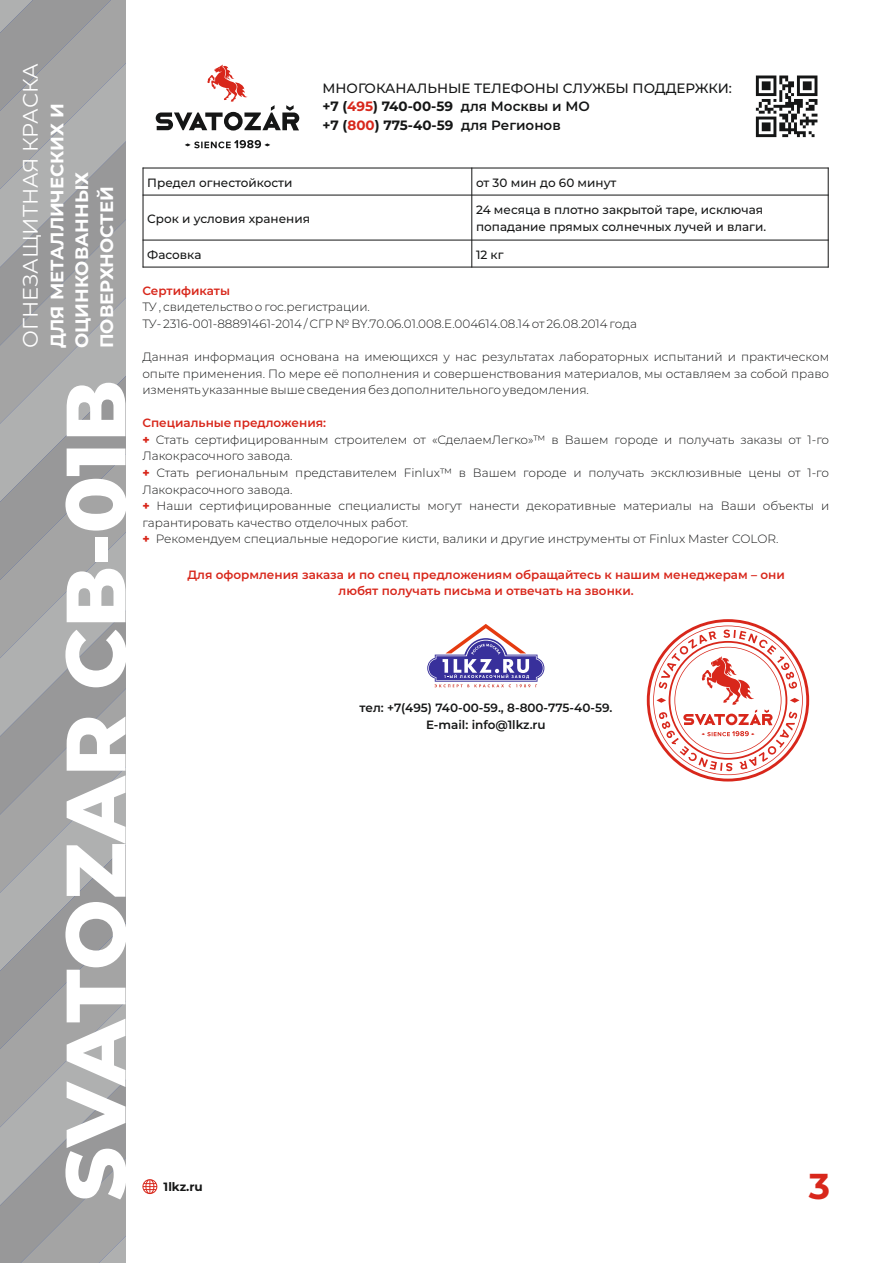
<style>
.page{position:relative;width:893px;height:1263px;background:#fff}
.page>*{position:absolute;margin:0;border:0;box-sizing:border-box;transform-origin:0 0}
.t1{font:800 84px "Montserrat";color:#fff}
.t2{font:700 36px "Montserrat";color:#d8271b}
.t3{font:21px "Montserrat";color:#fff}
.t4{font:700 18px/24.8px "Montserrat";color:#fff}
.t5{font:500 13.5px/18.6px "Montserrat";color:#151616}
.t6{font:300 12px/16.5px "Montserrat";color:#151616}
.t7{font:600 12px/16.5px "Montserrat";color:#d8271b;text-align:center}
.t8{font:500 12px/16.5px "Montserrat";color:#151616}
.t9{font:600 12px/16.5px "Montserrat";color:#151616;text-align:center}
.t10{font:700 12px "Montserrat";color:#151616}
.s1{font-weight:700}
.s2{font-weight:700;color:#d8271b}
.s3{font-weight:600}
.s4{font-weight:800;color:#d8271b}
</style>
<div class="page">
<svg style="left:756px;top:76px;width:61px;height:61px"></svg>
<svg style="left:142px;top:1179px;width:15px;height:15px"></svg>
<svg style="left:156px;top:64px;width:143px;height:67px"></svg>
<svg style="left:185px;top:140px;width:85px;height:8px"></svg>
<svg style="left:427px;top:624px;width:117px;height:63px"></svg>
<svg style="left:647px;top:619px;width:162px;height:162px"></svg>
<hr style="left:143px;top:168px;width:1px;height:99px;background:#151616">
<hr style="left:471px;top:168px;width:1px;height:99px;background:#151616">
<hr style="left:828px;top:168px;width:1px;height:99px;background:#151616">
<hr style="left:143px;top:267px;width:686px;height:1px;background:#151616">
<hr style="left:143px;top:240px;width:686px;height:1px;background:#151616">
<hr style="left:143px;top:195px;width:686px;height:1px;background:#151616">
<hr style="left:143px;top:168px;width:686px;height:1px;background:#151616">
<svg style="left:0;top:5px;width:125px;height:39px;fill:#989899"></svg>
<svg style="left:0;top:44px;width:125px;height:39px;fill:#a4a4a4"></svg>
<svg style="left:0;top:83px;width:125px;height:39px;fill:#a4a4a4"></svg>
<svg style="left:0;top:122px;width:125px;height:39px;fill:#afb0b0"></svg>
<svg style="left:0;top:161px;width:125px;height:39px;fill:#afb0b0"></svg>
<svg style="left:0;top:200px;width:125px;height:39px;fill:#989899"></svg>
<svg style="left:0;top:239px;width:125px;height:39px;fill:#989899"></svg>
<svg style="left:0;top:278px;width:125px;height:39px;fill:#a4a4a4"></svg>
<svg style="left:0;top:317px;width:125px;height:39px;fill:#a4a4a4"></svg>
<svg style="left:0;top:356px;width:125px;height:40px;fill:#afb0b0"></svg>
<svg style="left:0;top:396px;width:125px;height:39px;fill:#afb0b0"></svg>
<svg style="left:0;top:435px;width:125px;height:39px;fill:#989899"></svg>
<svg style="left:0;top:474px;width:125px;height:39px;fill:#989899"></svg>
<svg style="left:0;top:513px;width:125px;height:39px;fill:#a4a4a4"></svg>
<svg style="left:0;top:552px;width:125px;height:39px;fill:#a4a4a4"></svg>
<svg style="left:0;top:591px;width:125px;height:672px"></svg>
<svg style="left:16px;top:630px;width:109px;height:633px"></svg>
<svg style="left:55px;top:669px;width:70px;height:594px"></svg>
<h3 class="t3" style="left:17px;top:348px;width:286px;rotate:-90deg">ОГНЕЗАЩИТНАЯ КРАСКА</h3>
<h3 class="t4" style="left:45px;top:348px;width:246px;rotate:-90deg">ДЛЯ МЕТАЛЛИЧЕСКИХ И<br>ОЦИНКОВАННЫХ<br>ПОВЕРХНОСТЕЙ</h3>
<h1 class="t1" style="left:44px;top:1201px;width:823px;rotate:-90deg">SVATOZAR СВ-01В</h1>
<p class="t5" style="left:322px;top:78px;width:411px">МНОГОКАНАЛЬНЫЕ ТЕЛЕФОНЫ СЛУЖБЫ ПОДДЕРЖКИ: <span class="s1">+7 (</span><span class="s2">495</span><span class="s1">) 740-00-59</span> <span class="s3">для Москвы и МО<br></span><span class="s1">+7 (</span><span class="s2">800</span><span class="s1">) 775-40-59</span> <span class="s3">для Регионов</span></p>
<p class="t8" style="left:147px;top:174px;width:147px">Предел огнестойкости</p>
<p class="t8" style="left:476px;top:174px;width:142px">от 30 мин до 60 минут</p>
<p class="t8" style="left:147px;top:210px;width:164px">Срок и условия хранения</p>
<p class="t8" style="left:476px;top:202px;width:292px">24 месяца в плотно закрытой таре, исключая попадание прямых солнечных лучей и влаги.</p>
<p class="t8" style="left:147px;top:246px;width:56px">Фасовка</p>
<p class="t8" style="left:476px;top:246px;width:29px">12 кг</p>
<p class="t7" style="left:142px;top:282px;width:89px">Сертификаты</p>
<p class="t6" style="left:142px;top:299px;width:229px">ТУ , свидетельство о гос.регистрации.</p>
<p class="t6" style="left:142px;top:315px;width:496px">ТУ- 2316-001-88891461-2014 / СГР № BY.70.06.01.008.E.004614.08.14 от 26.08.2014 года</p>
<p class="t6" style="left:142px;top:349px;width:688px;text-align:justify">Данная информация основана на имеющихся у нас результатах лабораторных испытаний и практическом опыте применения. По мере её пополнения и совершенствования материалов, мы оставляем за собой право изменять указанные выше сведения без дополнительного уведомления.</p>
<p class="t7" style="left:142px;top:415px;width:185px">Специальные предложения:</p>
<p class="t6" style="left:142px;top:464px;width:688px"><span class="s4">+</span> Стать региональным представителем Finlux™ в Вашем городе и получать эксклюзивные цены от 1-го<br>Лакокрасочного завода.</p>
<p class="t6" style="left:142px;top:531px;width:638px"><span class="s4">+</span> Рекомендуем специальные недорогие кисти, валики и другие инструменты от Finlux Master COLOR.</p>
<p class="t6" style="left:142px;top:431px;width:688px"><span class="s4">+</span> Стать сертифицированным строителем от «СделаемЛегко»™ в Вашем городе и получать заказы от 1-го<br>Лакокрасочного завода.</p>
<p class="t6" style="left:142px;top:497px;width:688px"><span class="s4">+</span> Наши сертифицированные специалисты могут нанести декоративные материалы на Ваши объекты и гарантировать качество отделочных работ.</p>
<p class="t7" style="left:187px;top:566px;width:599px">Для оформления заказа и по спец предложениям обращайтесь к нашим менеджерам – они любят получать письма и отвечать на звонки.</p>
<p class="t9" style="left:360px;top:700px;width:254px">тел: +7(495) 740-00-59., 8-800-775-40-59.<br>E-mail: info@1lkz.ru</p>
<p class="t10" style="left:164px;top:1179px;width:41px">1lkz.ru</p>
<h2 class="t2" style="left:809px;top:1164px;width:23px">3</h2>
</div>
